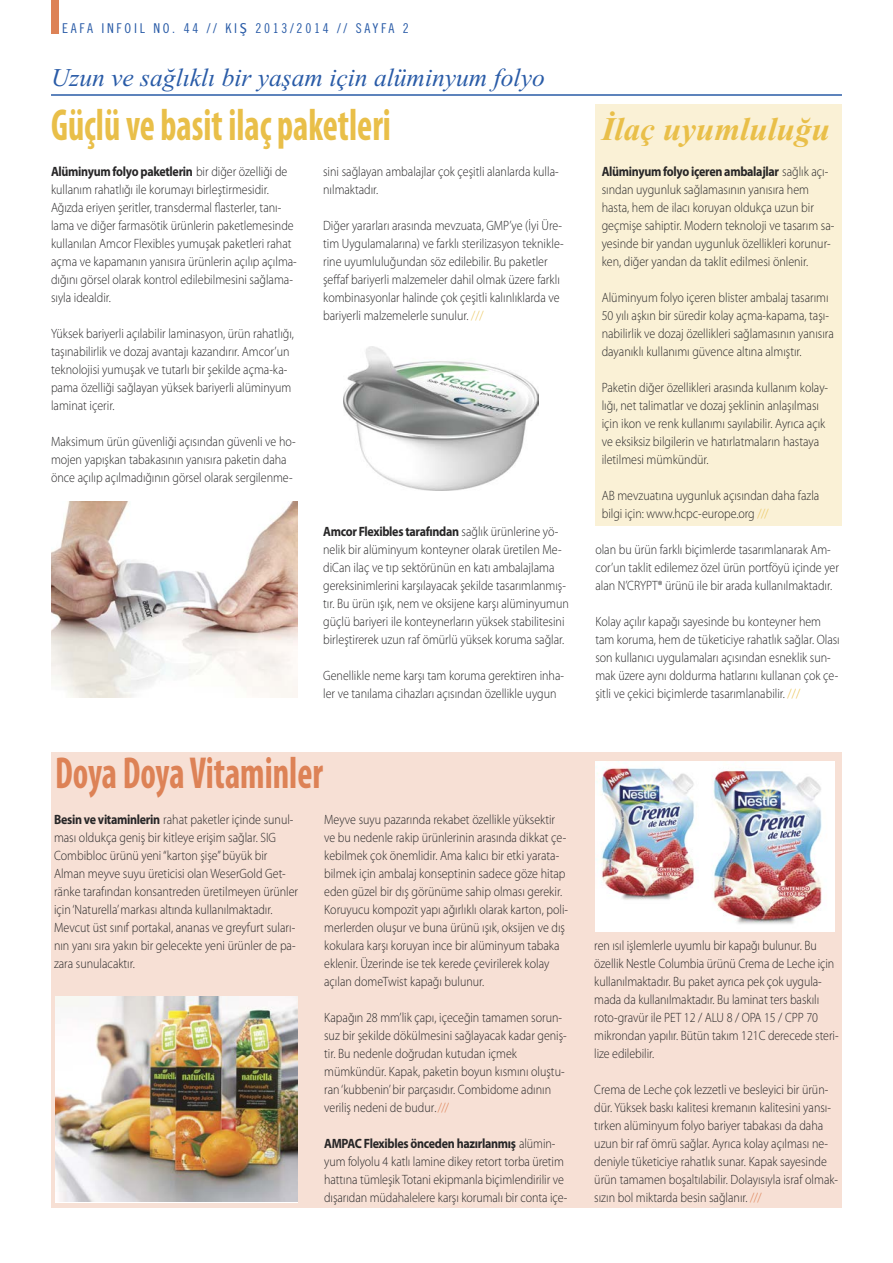
<style>
.page{position:relative;width:893px;height:1263px;background:#fff}
.page>*{position:absolute;margin:0;border:0;box-sizing:border-box;transform-origin:0 0}
.t1{font:700 condensed 45px "Myriad Pro";color:#e9bf49;scale:.8 1}
.t2{font:700 condensed 45px "Myriad Pro";color:#dd8256;scale:.8 1}
.t3{font:italic 700 33px "Times New Roman";color:#e9bf49}
.t4{font:italic 25.5px "Times New Roman";color:#295ba7}
.t5{font:300 13.5px/18px "Myriad Pro";color:#272627;scale:.89 1}
.t6{font:13.5px "Trade Gothic Cond Eighteen";letter-spacing:.2em;color:#295ba7}
.s1{font-family:"Lucida Grande"}
.s2{font-weight:700}
.s3{color:#ebc65d}
.s4{color:#dd8256}
.s5{color:#e9bf49}
</style>
<div class="page">
<div style="left:51px;top:753px;width:791px;height:455px;background:#f7e0d5"></div>
<div style="left:51px;top:0;width:7px;height:34px;background:#dd8256"></div>
<hr style="left:51px;top:94px;width:791px;height:2px;background:#295ba7">
<img style="left:51px;top:502px;width:247px;height:195px">
<img style="left:343px;top:346px;width:196px;height:144px">
<img style="left:55px;top:996px;width:243px;height:206px">
<div style="left:595px;top:761px;width:172px;height:170px;background:#fff"></div>
<img style="left:597px;top:761px;width:98px;height:139px">
<img style="left:712px;top:761px;width:122px;height:167px">
<div style="left:595px;top:104px;width:247px;height:422px;background:#faf1d6"></div>
<p class="t6" style="left:62px;top:24px;width:348px">EAFA INFOIL NO. 44 // KI<span class="s1">Ş</span> 2013/2014 // SAYFA 2</p>
<h3 class="t4" style="left:51px;top:62px;width:495px">Uzun ve sağlıklı bir yaşam için alüminyum folyo</h3>
<h1 class="t1" style="left:51px;top:109px;width:426px">Güçlü ve basit ilaç paketleri</h1>
<p class="t5" style="left:51px;top:164px;width:278px"><span class="s2">Alüminyum folyo paketlerin</span> bir diğer özelliği de kullanım rahatlığı ile korumayı birleştirmesidir.<br>Ağızda eriyen şeritler, transdermal flasterler, tanı&shy;lama ve diğer farmasötik ürünlerin paketlemesinde kullanılan Amcor Flexibles yumuşak paketleri rahat açma ve kapamanın yanısıra ürünlerin açılıp açılma&shy;dığını görsel olarak kontrol edilebilmesini sağlama&shy;sıyla idealdir.</p>
<p class="t5" style="left:51px;top:326px;width:274px">Yüksek bariyerli açılabilir laminasyon, ürün rahatlığı, taşınabilirlik ve dozaj avantajı kazandırır. Amcor’un teknolojisi yumuşak ve tutarlı bir şekilde açma-ka&shy;pama özelliği sağlayan yüksek bariyerli alüminyum laminat içerir.</p>
<p class="t5" style="left:51px;top:434px;width:276px">Maksimum ürün güvenliği açısından güvenli ve ho&shy;mojen yapışkan tabakasının yanısıra paketin daha önce açılıp açılmadığının görsel olarak sergilenme-</p>
<p class="t5" style="left:323px;top:164px;width:266px">sini sağlayan ambalajlar çok çeşitli alanlarda kulla&shy;nılmaktadır.</p>
<p class="t5" style="left:323px;top:218px;width:272px">Diğer yararları arasında mevzuata, GMP’ye (İyi Üre&shy;tim Uygulamalarına) ve farklı sterilizasyon teknikle&shy;rine uyumluluğundan söz edilebilir. Bu paketler şeffaf bariyerli malzemeler dahil olmak üzere farklı kombinasyonlar halinde çok çeşitli kalınlıklarda ve bariyerli malzemelerle sunulur. <span class="s3">///</span></p>
<p class="t5" style="left:323px;top:523px;width:278px"><span class="s2">Amcor Flexibles tarafından</span> sağlık ürünlerine yö&shy;nelik bir alüminyum konteyner olarak üretilen Me&shy;diCan ilaç ve tıp sektörünün en katı ambalajlama gereksinimlerini karşılayacak şekilde tasarımlanmış&shy;tır. Bu ürün ışık, nem ve oksijene karşı alüminyumun güçlü bariyeri ile konteynerların yüksek stabilitesini birleştirerek uzun raf ömürlü yüksek koruma sağlar.</p>
<p class="t5" style="left:323px;top:667px;width:272px">Genellikle neme karşı tam koruma gerektiren inha&shy;ler ve tanılama cihazları açısından özellikle uygun</p>
<h1 class="t2" style="left:55px;top:757px;width:336px">Doya Doya Vitaminler</h1>
<p class="t5" style="left:54px;top:812px;width:276px"><span class="s2">Besin ve vitaminlerin</span> rahat paketler içinde sunul&shy;ması oldukça geniş bir kitleye erişim sağlar. SIG Combibloc ürünü yeni “karton şişe” büyük bir Alman meyve suyu üreticisi olan WeserGold Get&shy;ränke tarafından konsantreden üretilmeyen ürünler için ‘Naturella’ markası altında kullanılmaktadır.<br>Mevcut üst sınıf portakal, ananas ve greyfurt suları&shy;nın yanı sıra yakın bir gelecekte yeni ürünler de pa&shy;zara sunulacaktır.</p>
<p class="t5" style="left:324px;top:812px;width:276px">Meyve suyu pazarında rekabet özellikle yüksektir ve bu nedenle rakip ürünlerinin arasında dikkat çe&shy;kebilmek çok önemlidir. Ama kalıcı bir etki yarata&shy;bilmek için ambalaj konseptinin sadece göze hitap eden güzel bir dış görünüme sahip olması gerekir.<br>Koruyucu kompozit yapı ağırlıklı olarak karton, poli&shy;merlerden oluşur ve buna ürünü ışık, oksijen ve dış kokulara karşı koruyan ince bir alüminyum tabaka eklenir. Üzerinde ise tek kerede çevirilerek kolay açılan domeTwist kapağı bulunur.</p>
<p class="t5" style="left:324px;top:1009px;width:274px">Kapağın 28 mm’lik çapı, içeceğin tamamen sorun&shy;suz bir şekilde dökülmesini sağlayacak kadar geniş&shy;tir. Bu nedenle doğrudan kutudan içmek mümkündür. Kapak, paketin boyun kısmını oluştu&shy;ran ‘kubbenin’ bir parçasıdır. Combidome adının veriliş nedeni de budur.<span class="s4">///</span></p>
<p class="t5" style="left:324px;top:1135px;width:275px"><span class="s2">AMPAC Flexibles önceden hazırlanmış</span> alümin&shy;yum folyolu 4 katlı lamine dikey retort torba üretim hattına tümleşik Totani ekipmanla biçimlendirilir ve dışarıdan müdahalelere karşı korumalı bir conta içe-</p>
<h2 class="t3" style="left:602px;top:109px;width:230px">İlaç uyumluluğu</h2>
<p class="t5" style="left:602px;top:164px;width:263px"><span class="s2">Alüminyum folyo içeren ambalajlar</span> sağlık açı&shy;sından uygunluk sağlamasının yanısıra hem hasta, hem de ilacı koruyan oldukça uzun bir geçmişe sahiptir. Modern teknoloji ve tasarım sa&shy;yesinde bir yandan uygunluk özellikleri korunur&shy;ken, diğer yandan da taklit edilmesi önlenir.</p>
<p class="t5" style="left:602px;top:290px;width:262px">Alüminyum folyo içeren blister ambalaj tasarımı 50 yılı aşkın bir süredir kolay açma-kapama, taşı&shy;nabilirlik ve dozaj özellikleri sağlamasının yanısıra dayanıklı kullanımı güvence altına almıştır.</p>
<p class="t5" style="left:602px;top:380px;width:256px">Paketin diğer özellikleri arasında kullanım kolay&shy;lığı, net talimatlar ve dozaj şeklinin anlaşılması için ikon ve renk kullanımı sayılabilir. Ayrıca açık ve eksiksiz bilgilerin ve hatırlatmaların hastaya iletilmesi mümkündür.</p>
<p class="t5" style="left:602px;top:488px;width:246px">AB mevzuatına uygunluk açısından daha fazla bilgi için: www.hcpc-europe.org <span class="s3">///</span></p>
<p class="t5" style="left:595px;top:541px;width:275px">olan bu ürün farklı biçimlerde tasarımlanarak Am&shy;cor’un taklit edilemez özel ürün portföyü içinde yer alan N’CRYPT® ürünü ile bir arada kullanılmaktadır.</p>
<p class="t5" style="left:595px;top:613px;width:276px">Kolay açılır kapağı sayesinde bu konteyner hem tam koruma, hem de tüketiciye rahatlık sağlar. Olası son kullanıcı uygulamaları açısından esneklik sun&shy;mak üzere aynı doldurma hatlarını kullanan çok çe&shy;şitli ve çekici biçimlerde tasarımlanabilir. <span class="s5">///</span></p>
<p class="t5" style="left:594px;top:937px;width:276px">ren ısıl işlemlerle uyumlu bir kapağı bulunur. Bu özellik Nestle Columbia ürünü Crema de Leche için kullanılmaktadır. Bu paket ayrıca pek çok uygula&shy;mada da kullanılmaktadır. Bu laminat ters baskılı roto-gravür ile PET 12 / ALU 8 / OPA 15 / CPP 70 mikrondan yapılır. Bütün takım 121C derecede steri&shy;lize edilebilir.</p>
<p class="t5" style="left:594px;top:1081px;width:275px">Crema de Leche çok lezzetli ve besleyici bir ürün&shy;dür. Yüksek baskı kalitesi kremanın kalitesini yansı&shy;tırken alüminyum folyo bariyer tabakası da daha uzun bir raf ömrü sağlar. Ayrıca kolay açılması ne&shy;deniyle tüketiciye rahatlık sunar. Kapak sayesinde ürün tamamen boşaltılabilir. Dolayısıyla israf olmak&shy;sızın bol miktarda besin sağlanır. <span class="s4">///</span></p>
</div>
